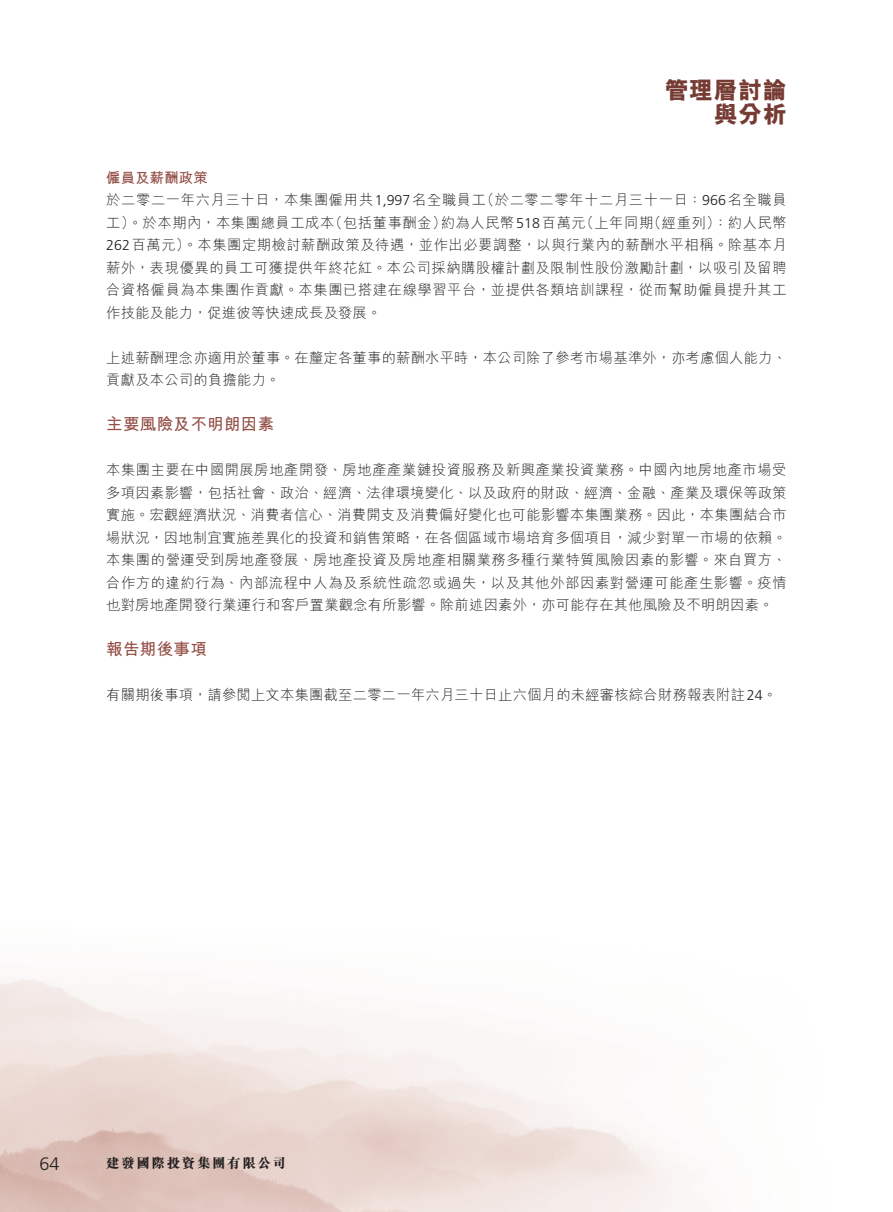
<style>
.page{position:relative;width:893px;height:1212px;background:#fff}
.page>*{position:absolute;margin:0;border:0;box-sizing:border-box;transform-origin:0 0}
.t1{font:800 24px/24px "M Hei HK";letter-spacing:.02em;color:#763c34;text-align:right}
.t2{font:300 18px "Frutiger LT Std";color:#231f20}
._01_H1{font:700 16.5px "M Hei HK";letter-spacing:.02em;color:#934e45}
._50_Table_txt{font:300 14.25px/22.5px "M Hei HK";letter-spacing:.02em;color:#231f20;text-align:justify}
._02_H2{font:700 14.25px "M Hei HK";letter-spacing:.02em;color:#934e45}
.t3{font:800 13.5px "M Sung HK";letter-spacing:.12em;color:#231f20}
.s1{font-family:"Frutiger LT Std"}
</style>
<div class="page">
<h1 class="t1" style="left:665px;top:78px;width:123px">管理層討論與分析</h1>
<p class="_02_H2" style="left:106px;top:167px;width:103px">僱員及薪酬政策</p>
<p class="_50_Table_txt" style="left:106px;top:189px;width:682px">於二零二一年六月三十日，本集團僱用共<span class="s1">1,997</span>名全職員工（於二零二零年十二月三十一日：<span class="s1">966</span>名全職員工）。於本期內，本集團總員工成本（包括董事酬金）約為人民幣<span class="s1">518</span>百萬元（上年同期（經重列）：約人民幣<span class="s1">262</span>百萬元）。本集團定期檢討薪酬政策及待遇，並作出必要調整，以與行業內的薪酬水平相稱。除基本月薪外，表現優異的員工可獲提供年終花紅。本公司採納購股權計劃及限制性股份激勵計劃，以吸引及留聘合資格僱員為本集團作貢獻。本集團已搭建在線學習平台，並提供各類培訓課程，從而幫助僱員提升其工作技能及能力，促進彼等快速成長及發展。</p>
<p class="_50_Table_txt" style="left:106px;top:346px;width:682px">上述薪酬理念亦適用於董事。在釐定各董事的薪酬水平時，本公司除了參考市場基準外，亦考慮個人能力、貢獻及本公司的負擔能力。</p>
<p class="_01_H1" style="left:106px;top:412px;width:169px">主要風險及不明朗因素</p>
<p class="_50_Table_txt" style="left:106px;top:459px;width:682px">本集團主要在中國開展房地產開發、房地產產業鏈投資服務及新興產業投資業務。中國內地房地產市場受多項因素影響，包括社會、政治、經濟、法律環境變化、以及政府的財政、經濟、金融、產業及環保等政策實施。宏觀經濟狀況、消費者信心、消費開支及消費偏好變化也可能影響本集團業務。因此，本集團結合市場狀況，因地制宜實施差異化的投資和銷售策略，在各個區域市場培育多個項目，減少對單一市場的依賴。本集團的營運受到房地產發展、房地產投資及房地產相關業務多種行業特質風險因素的影響。來自買方、合作方的違約行為、內部流程中人為及系統性疏忽或過失，以及其他外部因素對營運可能產生影響。疫情也對房地產開發行業運行和客戶置業觀念有所影響。除前述因素外，亦可能存在其他風險及不明朗因素。</p>
<p class="_01_H1" style="left:106px;top:637px;width:102px">報告期後事項</p>
<p class="_50_Table_txt" style="left:106px;top:684px;width:672px">有關期後事項，請參閱上文本集團截至二零二一年六月三十日止六個月的未經審核綜合財務報表附註<span class="s1">24</span>。</p>
<p class="t2" style="left:40px;top:1153px;width:22px">64</p>
<p class="t3" style="left:106px;top:1156px;width:181px">建發國際投資集團有限公司</p>
</div>
